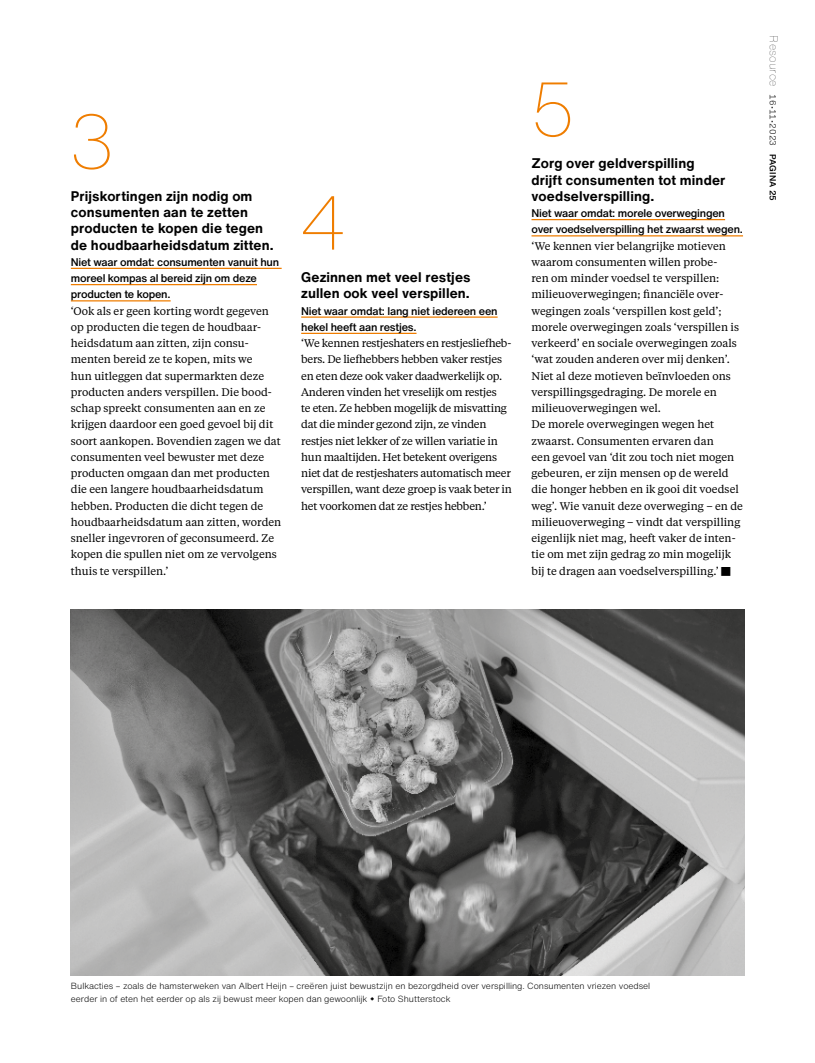
<style>
.page{position:relative;width:815px;height:1063px;background:#fff}
.page>*{position:absolute;margin:0;border:0;box-sizing:border-box;transform-origin:0 0}
.t1{font:100 75px "Helvetica Now Display";color:#ef7d00}
.t2{font:700 13.75px/16.2px "Helvetica Now Text";letter-spacing:.01em;color:#000}
.t3{font:11px/16.2px "Tiempos Text";color:#000}
.t4{font:11px/16.2px "Tiempos Text";letter-spacing:-.02em;color:#000}
.t5{font:500 11px/16.2px "Helvetica Now Text";letter-spacing:-.02em;color:#000}
.t6{font:300 8.75px/12.5px "Helvetica Now Text";color:#000}
.s1{font-family:"Helvetica Now Display";font-weight:300;font-size:10px}
.s2{font-weight:100;font-size:11.25px}
.s3{font-weight:500}
</style>
<div class="page">
<img style="left:71px;top:609px;width:673px;height:367px">
<hr style="left:301px;top:316px;width:197px;height:2px;background:#ef7d00">
<hr style="left:301px;top:333px;width:116px;height:1px;background:#ef7d00">
<hr style="left:71px;top:268px;width:211px;height:1px;background:#ef7d00">
<hr style="left:71px;top:284px;width:186px;height:1px;background:#ef7d00">
<hr style="left:71px;top:300px;width:100px;height:1px;background:#ef7d00">
<hr style="left:531px;top:219px;width:194px;height:1px;background:#ef7d00">
<hr style="left:531px;top:235px;width:212px;height:1px;background:#ef7d00">
<h1 class="t1" style="left:71px;top:91px;width:43px">3</h1>
<p class="t2" style="left:71px;top:188px;width:204px">Prijskortingen zijn nodig om consumenten aan te zetten producten te kopen die tegen de houdbaarheidsdatum zitten.</p>
<p class="t5" style="left:71px;top:254px;width:210px">Niet waar omdat: consumenten vanuit hun moreel kompas al bereid zijn om deze producten te kopen.</p>
<p class="t3" style="left:71px;top:302px;width:212px">‘Ook als er geen korting wordt gegeven op producten die tegen de houdbaar&shy;heidsdatum aan zitten, zijn consu&shy;menten bereid ze te kopen, mits we<br>hun uitleggen dat supermarkten deze producten anders verspillen. Die bood&shy;schap spreekt consumenten aan en ze krijgen daardoor een goed gevoel bij dit soort aankopen. Bovendien zagen we dat consumenten veel bewuster met deze producten omgaan dan met producten die een langere houdbaarheidsdatum hebben. Producten die dicht tegen de houdbaarheidsdatum aan zitten, worden sneller ingevroren of geconsumeerd. Ze kopen die spullen niet om ze vervolgens thuis te verspillen.’</p>
<h1 class="t1" style="left:301px;top:172px;width:44px">4</h1>
<p class="t2" style="left:301px;top:269px;width:171px">Gezinnen met veel restjes zullen ook veel verspillen.</p>
<p class="t5" style="left:301px;top:302px;width:198px">Niet waar omdat: lang niet iedereen een hekel heeft aan restjes.</p>
<p class="t4" style="left:301px;top:335px;width:212px">‘We kennen restjeshaters en restjesliefheb&shy;bers. De liefhebbers hebben vaker restjes en eten deze ook vaker daadwerkelijk op.<br>Anderen vinden het vreselijk om restjes<br>te eten. Ze hebben mogelijk de misvatting dat die minder gezond zijn, ze vinden restjes niet lekker of ze willen variatie in hun maaltijden. Het betekent overigens niet dat de restjeshaters automatisch meer verspillen, want deze groep is vaak beter in het voorkomen dat ze restjes hebben.’</p>
<h1 class="t1" style="left:531px;top:59px;width:43px">5</h1>
<p class="t2" style="left:531px;top:155px;width:195px">Zorg over geldverspilling drijft consumenten tot minder voedselverspilling.</p>
<p class="t5" style="left:531px;top:205px;width:213px">Niet waar omdat: morele overwegingen over voedselverspilling het zwaarst wegen.</p>
<p class="t3" style="left:531px;top:237px;width:213px">‘We kennen vier belangrijke motieven waarom consumenten willen probe-<br>ren om minder voedsel te verspillen: milieuoverwegingen; financiële over&shy;wegingen zoals ‘verspillen kost geld’; morele overwegingen zoals ‘verspillen is verkeerd’ en sociale overwegingen zoals ‘wat zouden anderen over mij denken’.<br>Niet al deze motieven beïnvloeden ons verspillingsgedraging. De morele en milieuoverwegingen wel.<br>De morele overwegingen wegen het zwaarst. Consumenten ervaren dan<br>een gevoel van ‘dit zou toch niet mogen gebeuren, er zijn mensen op de wereld die honger hebben en ik gooi dit voedsel weg’. Wie vanuit deze overweging – en de milieuoverweging – vindt dat verspilling eigenlijk niet mag, heeft vaker de inten&shy;tie om met zijn gedrag zo min mogelijk bij te dragen aan voedselverspilling.’ <span class="s1">■</span></p>
<p class="t6" style="left:779px;top:35px;width:167px;rotate:90deg"><span class="s2">Resource</span> 16•11•2023 <span class="s3">PAGINA 25</span></p>
<p class="t6" style="left:71px;top:979px;width:581px">Bulkacties – zoals de hamsterweken van Albert Heijn – creëren juist bewustzijn en bezorgdheid over verspilling. Consumenten vriezen voedsel eerder in of eten het eerder op als zij bewust meer kopen dan gewoonlijk Foto Shutterstock</p>
</div>
